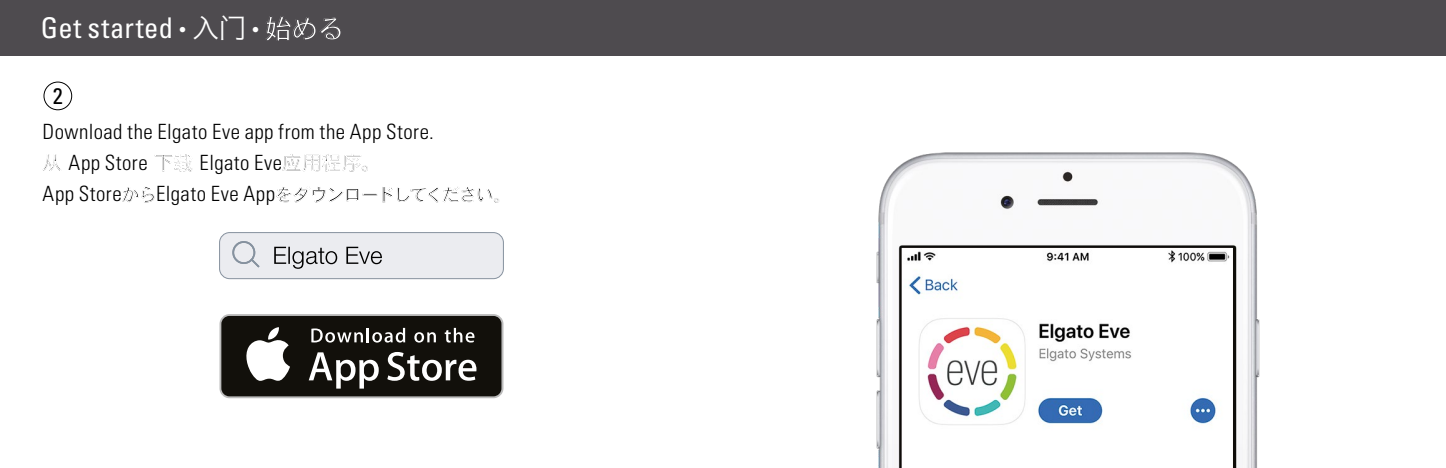
<style>
.page{position:relative;width:1446px;height:468px;background:#fff}
.page>*{position:absolute;margin:0;border:0;box-sizing:border-box;transform-origin:0 0}
.t1{font:condensed 28.5px "Univers LT Std";letter-spacing:.025em;color:#fff}
.t2{font:condensed 22.5px "Univers LT Std";color:#000}
.t3{font:300 condensed 21px/30.9px "Univers LT Std";letter-spacing:.025em;color:#000}
.s1{font-weight:700;font-size:15px}
.s2{font-family:"Hiragino Sans GB W3";font-stretch:normal;font-size:27px}
.s3{font-family:"Osaka";font-stretch:normal;font-size:27px}
.s4{font-family:"Hiragino Sans GB W3";font-weight:400;font-stretch:normal;font-size:19.5px}
.s5{font-family:"Osaka";font-weight:400;font-stretch:normal;font-size:18px}
</style>
<div class="page">
<svg style="left:219px;top:314px;width:284px;height:84px"></svg>
<div style="left:221px;top:316px;width:280px;height:80px;background:#12100b;border-radius:8px"></div>
<svg style="left:246px;top:327px;width:44px;height:54px"></svg>
<svg style="left:309px;top:352px;width:70px;height:36px"></svg>
<svg style="left:387px;top:352px;width:89px;height:29px"></svg>
<svg style="left:311px;top:328px;width:94px;height:14px"></svg>
<svg style="left:414px;top:332px;width:22px;height:10px"></svg>
<svg style="left:445px;top:328px;width:29px;height:14px"></svg>
<div style="left:220px;top:232px;width:283px;height:46px;background:#ebecf0;border-radius:10px"></div>
<div style="left:219px;top:232px;width:285px;height:47px;border:1px solid #86919e;border-radius:10px"></div>
<svg style="left:232px;top:241px;width:28px;height:26px"></svg>
<svg style="left:274px;top:247px;width:108px;height:22px"></svg>
<img style="left:876px;top:152px;width:384px;height:316px">
<div style="left:0;top:0;width:765px;height:55px;background:#4e4b4f"></div>
<div style="left:680px;top:0;width:766px;height:55px;background:#4e4b4f"></div>
<div style="left:44px;top:82px;width:28px;height:28px;border:1px solid #000;border-radius:50%"></div>
<h1 class="t1" style="left:41px;top:10px;width:305px">Get started <span class="s1">•</span> <span class="s2">入门</span> <span class="s1">•</span> <span class="s3">始める</span></h1>
<p class="t2" style="left:53px;top:81px;width:11px">2</p>
<p class="t3" style="left:43px;top:116px;width:471px">Download the Elgato Eve app from the App Store.<br><span class="s4">从</span> App Store <span class="s4">下载</span> Elgato Eve<span class="s4">应用程序。<br></span>App Store<span class="s5">から</span>Elgato Eve App<span class="s5">をダウンロードしてください。</span></p>
</div>
